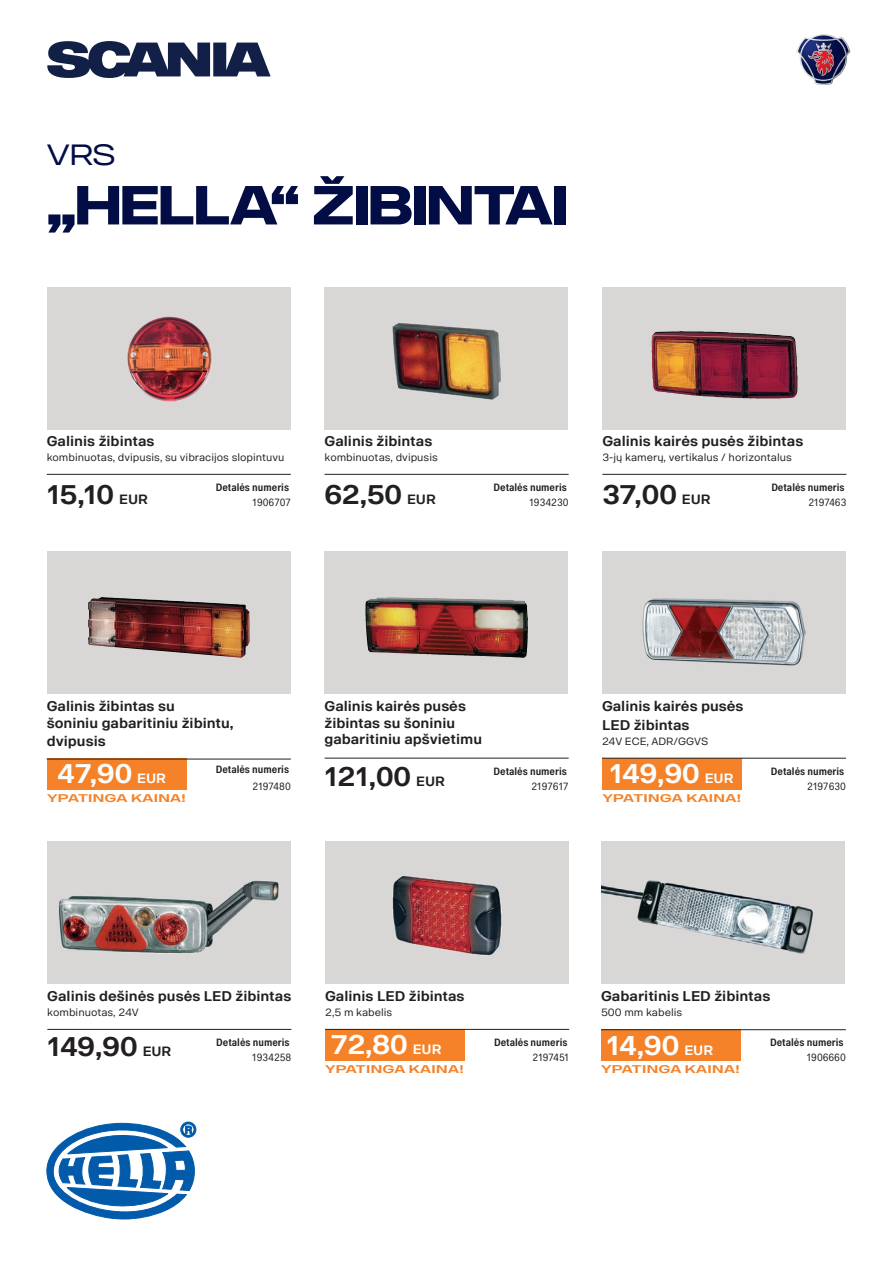
<style>
.page{position:relative;width:893px;height:1263px;background:#fff}
.page>*{position:absolute;margin:0;border:0;box-sizing:border-box;transform-origin:0 0}
.t1{font:700 54.15px "Scania Sans Headline";color:#020d45}
.t2{font:28.95px "Scania Sans Headline";color:#020d45}
.t3{font:700 26.7px "Scania Sans";color:#fff}
.t4{font:700 26.55px "Scania Sans";color:#231f20}
.t5{font:700 26.55px "Scania Sans";color:#fff}
.t6{font:700 13.95px "Scania Sans";color:#231f20}
.t7{font:700 13.8px/17.2px "Scania Sans";color:#231f20}
.t8{font:700 13.35px "Scania Sans";color:#fff}
.t9{font:700 10.95px "Scania Sans";letter-spacing:-.02em;color:#f58229;scale:1.41 1}
.t10{font:10.35px "Scania Sans";color:#231f20}
.t11{font:700 10.35px "Scania Sans Condensed";color:#231f20}
.t12{font:10.35px "Scania Sans Condensed";color:#231f20}
.s1{font-size:13.35px}
</style>
<div class="page">
<div style="left:47px;top:759px;width:139px;height:31px;background:#f58229"></div>
<div style="left:325px;top:1029px;width:139px;height:31px;background:#f58229"></div>
<div style="left:602px;top:758px;width:140px;height:31px;background:#f58229"></div>
<div style="left:47px;top:287px;width:244px;height:142px;background:#d9d7d6"></div>
<div style="left:325px;top:287px;width:243px;height:142px;background:#d9d7d6"></div>
<div style="left:602px;top:287px;width:244px;height:142px;background:#d9d7d6"></div>
<div style="left:47px;top:551px;width:244px;height:143px;background:#d9d7d6"></div>
<div style="left:325px;top:551px;width:243px;height:143px;background:#d9d7d6"></div>
<div style="left:602px;top:551px;width:244px;height:143px;background:#d9d7d6"></div>
<div style="left:47px;top:842px;width:244px;height:142px;background:#d9d7d6"></div>
<div style="left:325px;top:842px;width:244px;height:142px;background:#d9d7d6"></div>
<svg style="left:47px;top:1122px;width:149px;height:97px"></svg>
<img style="left:365px;top:597px;width:163px;height:61px">
<img style="left:59px;top:880px;width:220px;height:73px">
<img style="left:651px;top:331px;width:147px;height:68px">
<hr style="left:47px;top:474px;width:244px;height:1px;background:#231f20">
<hr style="left:47px;top:759px;width:244px;height:1px;background:#231f20">
<hr style="left:602px;top:758px;width:244px;height:1px;background:#231f20">
<hr style="left:325px;top:474px;width:244px;height:1px;background:#231f20">
<hr style="left:325px;top:758px;width:244px;height:1px;background:#231f20">
<hr style="left:47px;top:1029px;width:244px;height:1px;background:#231f20">
<hr style="left:602px;top:474px;width:244px;height:1px;background:#231f20">
<img style="left:127px;top:295px;width:128px;height:107px">
<img style="left:393px;top:323px;width:107px;height:76px">
<img style="left:88px;top:597px;width:162px;height:61px">
<img style="left:643px;top:598px;width:162px;height:67px">
<hr style="left:325px;top:1029px;width:244px;height:1px;background:#231f20">
<img style="left:393px;top:876px;width:109px;height:80px">
<svg style="left:797px;top:34px;width:53px;height:51px"></svg>
<svg style="left:47px;top:41px;width:224px;height:37px"></svg>
<div style="left:601px;top:1029px;width:139px;height:31px;background:#f58229"></div>
<div style="left:601px;top:842px;width:244px;height:142px;background:#d9d7d6"></div>
<img style="left:601px;top:880px;width:213px;height:74px">
<hr style="left:601px;top:1029px;width:245px;height:1px;background:#231f20">
<h2 class="t2" style="left:47px;top:138px;width:70px">VRS</h2>
<h1 class="t1" style="left:47px;top:173px;width:521px">„HELLA“ ŽIBINTAI</h1>
<p class="t7" style="left:47px;top:432px;width:109px">Galinis žibintas</p>
<p class="t10" style="left:47px;top:451px;width:239px">kombinuotas, dvipusis, su vibracijos slopintuvu</p>
<p class="t11" style="left:216px;top:481px;width:75px">Detalės numeris</p>
<p class="t12" style="left:252px;top:496px;width:40px">1906707</p>
<h3 class="t4" style="left:47px;top:479px;width:103px">15,10 <span class="s1">EUR</span></h3>
<p class="t7" style="left:325px;top:432px;width:109px">Galinis žibintas</p>
<p class="t10" style="left:325px;top:451px;width:115px">kombinuotas, dvipusis</p>
<h3 class="t4" style="left:325px;top:479px;width:113px">62,50 <span class="s1">EUR</span></h3>
<p class="t11" style="left:493px;top:481px;width:75px">Detalės numeris</p>
<p class="t12" style="left:529px;top:496px;width:41px">1934230</p>
<p class="t7" style="left:602px;top:432px;width:202px">Galinis kairės pusės žibintas</p>
<p class="t10" style="left:602px;top:451px;width:191px">3-jų kamerų, vertikalus / horizontalus</p>
<p class="t11" style="left:771px;top:481px;width:75px">Detalės numeris</p>
<p class="t12" style="left:808px;top:496px;width:39px">2197463</p>
<h3 class="t4" style="left:602px;top:479px;width:110px">37,00 <span class="s1">EUR</span></h3>
<p class="t7" style="left:47px;top:697px;width:188px">Galinis žibintas su<br>šoniniu gabaritiniu žibintu, dvipusis</p>
<p class="t11" style="left:216px;top:763px;width:75px">Detalės numeris</p>
<p class="t12" style="left:253px;top:780px;width:40px">2197480</p>
<h3 class="t5" style="left:57px;top:758px;width:110px">47,90 <span class="s1">EUR</span></h3>
<p class="t7" style="left:325px;top:698px;width:159px;line-height:16.5px">Galinis kairės pusės žibintas su šoniniu gabaritiniu apšvietimu</p>
<h3 class="t4" style="left:325px;top:761px;width:122px">121,00 <span class="s1">EUR</span></h3>
<p class="t11" style="left:493px;top:765px;width:75px">Detalės numeris</p>
<p class="t12" style="left:531px;top:780px;width:39px">2197617</p>
<p class="t7" style="left:602px;top:696px;width:143px;line-height:19.4px">Galinis kairės pusės<br>LED žibintas</p>
<p class="t10" style="left:602px;top:735px;width:108px">24V ECE, ADR/GGVS</p>
<h3 class="t5" style="left:609px;top:758px;width:126px">149,90 <span class="s1">EUR</span></h3>
<p class="t11" style="left:771px;top:765px;width:75px">Detalės numeris</p>
<p class="t12" style="left:807px;top:780px;width:40px">2197630</p>
<p class="t9" style="left:47px;top:792px;width:100px">YPATINGA KAINA!</p>
<p class="t9" style="left:602px;top:791px;width:100px">YPATINGA KAINA!</p>
<p class="t7" style="left:47px;top:987px;width:245px">Galinis dešinės pusės LED žibintas</p>
<p class="t10" style="left:47px;top:1006px;width:93px">kombinuotas, 24V</p>
<p class="t11" style="left:216px;top:1036px;width:75px">Detalės numeris</p>
<p class="t12" style="left:252px;top:1051px;width:41px">1934258</p>
<h3 class="t4" style="left:47px;top:1031px;width:126px">149,90 <span class="s1">EUR</span></h3>
<p class="t7" style="left:325px;top:987px;width:141px">Galinis LED žibintas</p>
<p class="t10" style="left:325px;top:1006px;width:69px">2,5 m kabelis</p>
<p class="t6" style="left:601px;top:988px;width:171px">Gabaritinis LED žibintas</p>
<p class="t10" style="left:601px;top:1006px;width:83px">500 mm kabelis</p>
<h3 class="t5" style="left:330px;top:1029px;width:113px">72,80 <span class="s1">EUR</span></h3>
<p class="t11" style="left:494px;top:1036px;width:75px">Detalės numeris</p>
<p class="t12" style="left:533px;top:1051px;width:38px">2197451</p>
<h3 class="t3" style="left:606px;top:1029px;width:74px">14,90</h3>
<p class="t8" style="left:684px;top:1042px;width:30px">EUR</p>
<p class="t11" style="left:770px;top:1036px;width:75px">Detalės numeris</p>
<p class="t12" style="left:807px;top:1051px;width:41px">1906660</p>
<p class="t9" style="left:325px;top:1062px;width:100px">YPATINGA KAINA!</p>
<p class="t9" style="left:601px;top:1062px;width:100px">YPATINGA KAINA!</p>
</div>
